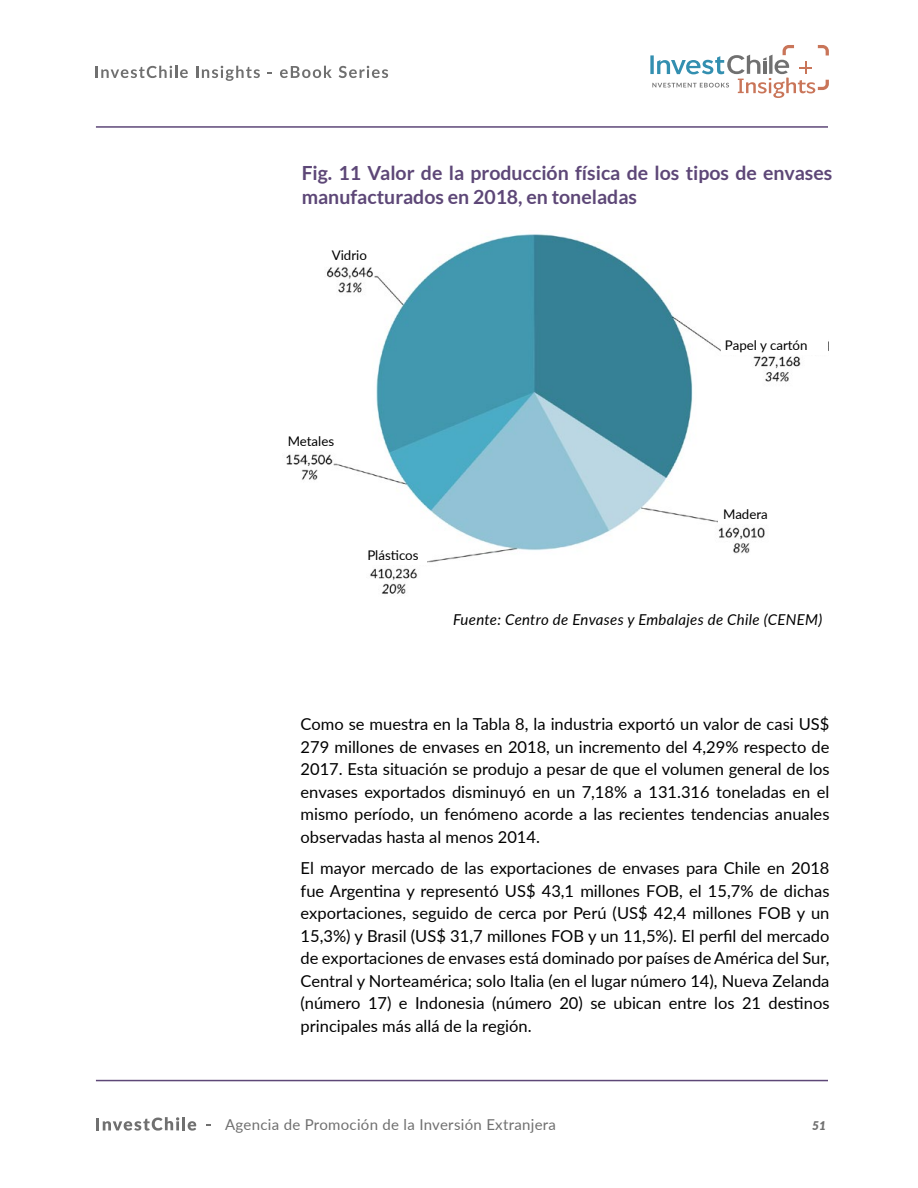
<style>
.page{position:relative;width:918px;height:1188px;background:#fff}
.page>*{position:absolute;margin:0;border:0;box-sizing:border-box;transform-origin:0 0}
.t1{font:700 19.5px/23.4px "Lato";color:#5d4777}
.t2{font:16.5px/22.5px "Lato";color:#000;text-align:justify}
.t3{font:italic 15px "Lato";letter-spacing:.02em;color:#000}
.t4{font:15px "Lato";letter-spacing:.02em;color:#707070}
.t5{font:13.35px "Lato";color:#000}
.t6{font:italic 900 12px "Lato";color:#707070}
</style>
<div class="page">
<hr style="left:96px;top:126px;width:732px;height:2px;background:#5d4777">
<hr style="left:96px;top:1080px;width:732px;height:1px;background:#5d4777">
<svg style="left:96px;top:66px;width:92px;height:12px"></svg>
<svg style="left:196px;top:66px;width:64px;height:15px"></svg>
<svg style="left:280px;top:66px;width:52px;height:12px"></svg>
<svg style="left:339px;top:66px;width:49px;height:12px"></svg>
<svg style="left:650px;top:45px;width:179px;height:53px"></svg>
<svg style="left:96px;top:1117px;width:100px;height:14px"></svg>
<img style="left:286px;top:234px;width:543px;height:360px">
<div style="left:718px;top:503px;width:69px;height:20px;background:#fff"></div>
<div style="left:721px;top:334px;width:107px;height:20px;background:#fff"></div>
<div style="left:313px;top:245px;width:83px;height:20px;background:#fff"></div>
<div style="left:284px;top:430px;width:83px;height:21px;background:#fff"></div>
<div style="left:364px;top:545px;width:62px;height:20px;background:#fff"></div>
<p class="t1" style="left:302px;top:161px;width:532px">Fig. 11 Valor de la producción física de los tipos de envases manufacturados en 2018, en toneladas</p>
<p class="t5" style="left:332px;top:246px;width:37px">Vidrio</p>
<p class="t5" style="left:288px;top:432px;width:48px">Metales</p>
<p class="t5" style="left:367px;top:546px;width:53px">Plásticos</p>
<p class="t5" style="left:725px;top:335px;width:84px">Papel y cartón</p>
<p class="t5" style="left:723px;top:504px;width:46px">Madera</p>
<p class="t3" style="left:453px;top:609px;width:371px">Fuente: Centro de Envases y Embalajes de Chile (CENEM)</p>
<p class="t2" style="left:301px;top:712px;width:530px">Como se muestra en la Tabla 8, la industria exportó un valor de casi US$ 279 millones de envases en 2018, un incremento del 4,29% respecto de 2017. Esta situación se produjo a pesar de que el volumen general de los envases exportados disminuyó en un 7,18% a 131.316 toneladas en el mismo período, un fenómeno acorde a las recientes tendencias anuales observadas hasta al menos 2014.</p>
<p class="t2" style="left:301px;top:856px;width:530px">El mayor mercado de las exportaciones de envases para Chile en 2018 fue Argentina y representó US$ 43,1 millones FOB, el 15,7% de dichas exportaciones, seguido de cerca por Perú (US$ 42,4 millones FOB y un 15,3%) y Brasil (US$ 31,7 millones FOB y un 11,5%). El perfil del mercado de exportaciones de envases está dominado por países de América del Sur, Central y Norteamérica; solo Italia (en el lugar número 14), Nueva Zelanda (número 17) e Indonesia (número 20) se ubican entre los 21 destinos principales más allá de la región.</p>
<p class="t4" style="left:225px;top:1114px;width:332px">Agencia de Promoción de la Inversión Extranjera</p>
<p class="t6" style="left:812px;top:1117px;width:15px">51</p>
</div>
